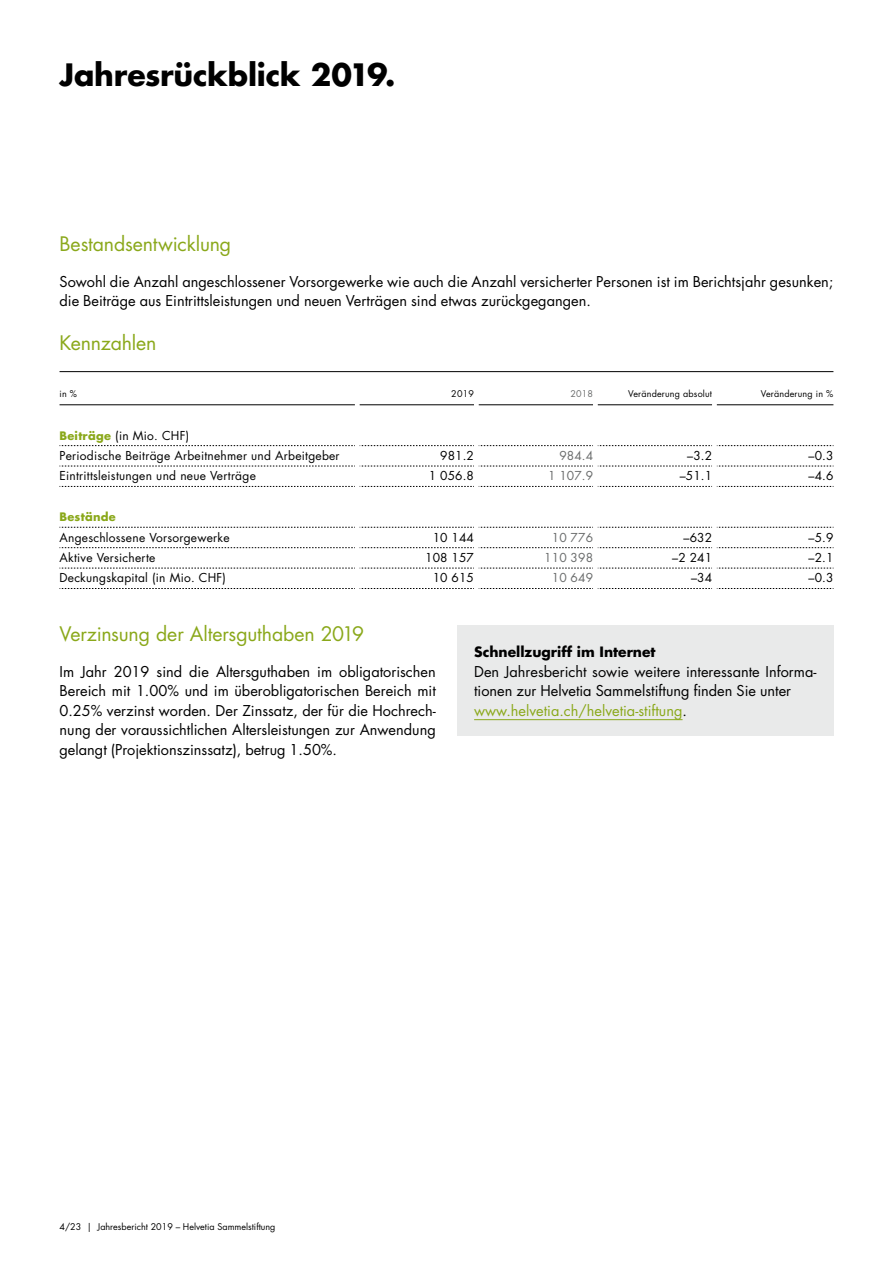
<style>
.page{position:relative;width:893px;height:1263px;background:#fff}
.page>*{position:absolute;margin:0;border:0;box-sizing:border-box;transform-origin:0 0}
.Headline_bold_20_24{font:700 30px "Futura Std";letter-spacing:-.01em;color:#000}
.Subtitle_A_book_13_1{font:19.5px "Futura Std";letter-spacing:-.01em;color:#8aa81a}
.Copy_9_7_13_block{font:14.55px/19.5px "Futura Std";color:#000}
.Copy_9_7_13_block-2{font:14.55px "Futura Std";color:#8aa81a}
.Subtitle_B_bold_9_25{font:700 13.8px "Futura Std";color:#000}
.Table_Copy_book_8pt{font:12px "Futura Std";letter-spacing:.02em;color:#000}
.Table_Numbers_book_8{font:12px "Futura Std";letter-spacing:.01em;color:#000}
.Table_Numbers_book_8-2{font:12px "Futura Std";letter-spacing:.01em;color:#6a6c6c}
.Table_Copy_bold_7_6p{font:12px "Futura Std";letter-spacing:.02em;color:#000}
.Table_Copy_bold_7_6p-2{font:700 11.4px "Futura Std";letter-spacing:.02em;color:#8aa81a}
.Table_Title_book_6pt{font:9px "Futura Std";color:#000}
.Table_Title_book_6pt-2{font:9px "Futura Std";letter-spacing:.02em;color:#000}
.Table_Title_book_6pt-3{font:9px "Futura Std";color:#6a6c6c}
.s1{font-weight:700;font-size:11.4px;color:#8aa81a}
.s2{color:#000}
</style>
<div class="page">
<hr style="left:60px;top:371px;width:773px;height:1px;background:#000">
<svg style="left:60px;top:445px;width:774px;height:1px"></svg>
<svg style="left:60px;top:466px;width:774px;height:1px"></svg>
<svg style="left:60px;top:486px;width:774px;height:1px"></svg>
<svg style="left:60px;top:527px;width:774px;height:1px"></svg>
<svg style="left:60px;top:547px;width:774px;height:1px"></svg>
<svg style="left:60px;top:568px;width:774px;height:1px"></svg>
<hr style="left:60px;top:404px;width:295px;height:1px;background:#000">
<hr style="left:359px;top:404px;width:115px;height:1px;background:#000">
<hr style="left:478px;top:404px;width:115px;height:1px;background:#000">
<hr style="left:598px;top:404px;width:114px;height:1px;background:#000">
<hr style="left:717px;top:404px;width:116px;height:1px;background:#000">
<hr style="left:355px;top:425px;width:4px;height:21px;background:#fff">
<hr style="left:474px;top:425px;width:4px;height:21px;background:#fff">
<div style="left:593px;top:425px;width:5px;height:21px;background:#fff"></div>
<div style="left:712px;top:425px;width:5px;height:21px;background:#fff"></div>
<hr style="left:355px;top:466px;width:4px;height:20px;background:#fff">
<hr style="left:474px;top:466px;width:4px;height:20px;background:#fff">
<div style="left:593px;top:466px;width:5px;height:20px;background:#fff"></div>
<div style="left:712px;top:466px;width:5px;height:20px;background:#fff"></div>
<hr style="left:355px;top:486px;width:4px;height:21px;background:#fff">
<hr style="left:474px;top:486px;width:4px;height:21px;background:#fff">
<div style="left:593px;top:486px;width:5px;height:21px;background:#fff"></div>
<div style="left:712px;top:486px;width:5px;height:21px;background:#fff"></div>
<hr style="left:355px;top:527px;width:4px;height:21px;background:#fff">
<hr style="left:474px;top:527px;width:4px;height:21px;background:#fff">
<div style="left:593px;top:527px;width:5px;height:21px;background:#fff"></div>
<div style="left:712px;top:527px;width:5px;height:21px;background:#fff"></div>
<hr style="left:355px;top:568px;width:4px;height:20px;background:#fff">
<hr style="left:474px;top:568px;width:4px;height:20px;background:#fff">
<div style="left:593px;top:568px;width:5px;height:20px;background:#fff"></div>
<div style="left:712px;top:568px;width:5px;height:20px;background:#fff"></div>
<svg style="left:60px;top:588px;width:774px;height:1px"></svg>
<div style="left:457px;top:625px;width:376px;height:110px;background:#e9eaea"></div>
<hr style="left:474px;top:719px;width:208px;height:1px;background:#8aa81a">
<p class="Headline_bold_20_24" style="left:60px;top:54px;width:337px">Jahresrückblick 2019.</p>
<p class="Subtitle_A_book_13_1" style="left:60px;top:231px;width:173px">Bestandsentwicklung</p>
<p class="Copy_9_7_13_block" style="left:60px;top:272px;width:775px">Sowohl die Anzahl angeschlossener Vorsorgewerke wie auch die Anzahl versicherter Personen ist im Berichtsjahr gesunken; die Beiträge aus Eintrittsleistungen und neuen Verträgen sind etwas zurückgegangen.</p>
<p class="Subtitle_A_book_13_1" style="left:60px;top:330px;width:98px">Kennzahlen</p>
<p class="Table_Title_book_6pt" style="left:60px;top:388px;width:19px">in %</p>
<p class="Table_Title_book_6pt" style="left:451px;top:388px;width:24px">2019</p>
<p class="Table_Title_book_6pt-3" style="left:570px;top:388px;width:24px">2018</p>
<p class="Table_Title_book_6pt-2" style="left:628px;top:388px;width:85px">Veränderung absolut</p>
<p class="Table_Title_book_6pt-2" style="left:761px;top:388px;width:74px">Veränderung in %</p>
<p class="Table_Copy_bold_7_6p" style="left:60px;top:427px;width:131px"><span class="s1">Beiträge</span> (in Mio. CHF)</p>
<p class="Table_Copy_book_8pt" style="left:60px;top:448px;width:282px">Periodische Beiträge Arbeitnehmer und Arbeitgeber</p>
<p class="Table_Numbers_book_8" style="left:440px;top:448px;width:35px">981.2</p>
<p class="Table_Numbers_book_8-2" style="left:559px;top:448px;width:35px">984.4</p>
<p class="Table_Numbers_book_8" style="left:687px;top:448px;width:26px">–3.2</p>
<p class="Table_Numbers_book_8" style="left:809px;top:448px;width:26px">–0.3</p>
<p class="Table_Copy_book_8pt" style="left:60px;top:468px;width:198px">Eintrittsleistungen und neue Verträge</p>
<p class="Table_Numbers_book_8" style="left:429px;top:468px;width:47px">1 056.8</p>
<p class="Table_Numbers_book_8-2" style="left:548px;top:468px;width:47px">1 107.9</p>
<p class="Table_Numbers_book_8" style="left:680px;top:468px;width:34px">–51.1</p>
<p class="Table_Numbers_book_8" style="left:809px;top:468px;width:26px">–4.6</p>
<p class="Table_Copy_bold_7_6p-2" style="left:60px;top:509px;width:58px">Bestände</p>
<p class="Table_Copy_book_8pt" style="left:60px;top:529px;width:172px">Angeschlossene Vorsorgewerke</p>
<p class="Table_Numbers_book_8" style="left:433px;top:529px;width:43px">10 144</p>
<p class="Table_Numbers_book_8-2" style="left:552px;top:529px;width:43px">10 776</p>
<p class="Table_Numbers_book_8" style="left:684px;top:529px;width:30px">–632</p>
<p class="Table_Numbers_book_8" style="left:809px;top:529px;width:26px">–5.9</p>
<p class="Table_Copy_book_8pt" style="left:60px;top:550px;width:97px">Aktive Versicherte</p>
<p class="Table_Numbers_book_8" style="left:425px;top:550px;width:50px">108 157</p>
<p class="Table_Numbers_book_8-2" style="left:544px;top:550px;width:50px">110 398</p>
<p class="Table_Numbers_book_8" style="left:672px;top:550px;width:41px">–2 241</p>
<p class="Table_Numbers_book_8" style="left:809px;top:550px;width:26px">–2.1</p>
<p class="Table_Copy_book_8pt" style="left:60px;top:570px;width:168px">Deckungskapital (in Mio. CHF)</p>
<p class="Table_Numbers_book_8" style="left:433px;top:570px;width:43px">10 615</p>
<p class="Table_Numbers_book_8-2" style="left:552px;top:570px;width:43px">10 649</p>
<p class="Table_Numbers_book_8" style="left:691px;top:570px;width:23px">–34</p>
<p class="Table_Numbers_book_8" style="left:809px;top:570px;width:26px">–0.3</p>
<p class="Subtitle_A_book_13_1" style="left:60px;top:621px;width:306px">Verzinsung der Altersguthaben 2019</p>
<p class="Copy_9_7_13_block" style="left:60px;top:662px;width:378px;text-align:justify">Im Jahr 2019 sind die Altersguthaben im obligatorischen Bereich mit 1.00% und im überobligatorischen Bereich mit 0.25% verzinst worden. Der Zinssatz, der für die Hochrech&shy;nung der voraussichtlichen Altersleistungen zur Anwendung gelangt (Projektionszinssatz), betrug 1.50%.</p>
<p class="Subtitle_B_bold_9_25" style="left:474px;top:643px;width:183px">Schnellzugriff im Internet</p>
<p class="Copy_9_7_13_block" style="left:474px;top:662px;width:344px">Den Jahresbericht sowie weitere interessante Informa&shy;tionen zur Helvetia Sammelstiftung finden Sie unter</p>
<p class="Copy_9_7_13_block-2" style="left:474px;top:701px;width:214px">www.helvetia.ch/helvetia-stiftung<span class="s2">.</span></p>
<p class="Table_Title_book_6pt" style="left:60px;top:1221px;width:217px">4/23 | Jahresbericht 2019 – Helvetia Sammelstiftung</p>
</div>
